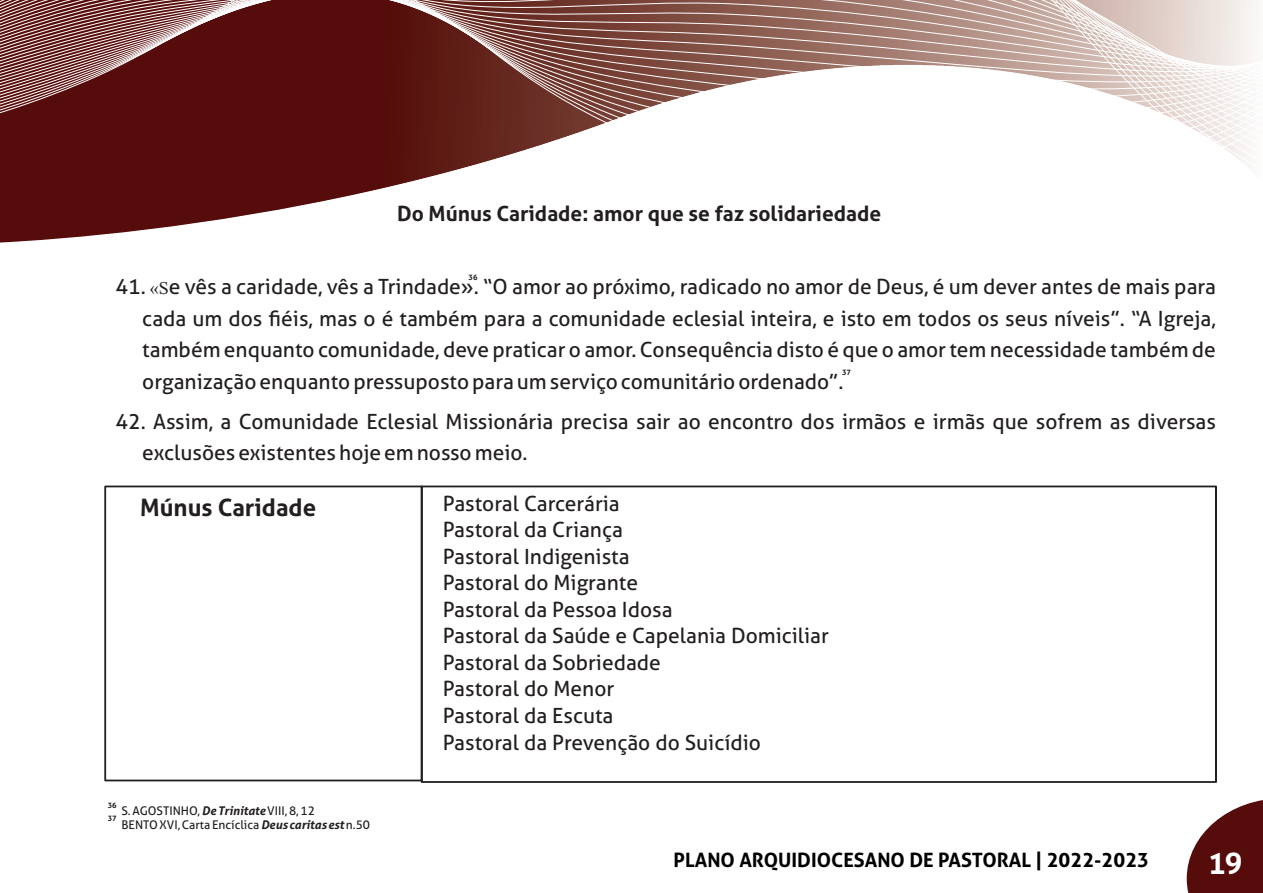
<style>
.page{position:relative;width:1263px;height:893px;background:#fff}
.page>*{position:absolute;margin:0;border:0;box-sizing:border-box;transform-origin:0 0}
.t1{font:700 29.55px "Aller";color:#fff}
.t2{font:700 24px "Aller";color:#231f20}
.t3{font:21px/26.5px "Aller";color:#231f20}
.t4{font:700 21px "Aller";color:#231f20}
.t5{font:700 19.8px "Aller";color:#000}
.t6{font:12px/14.2px "Aller";color:#231f20}
.t7{font:700 7.5px/13.8px "Aller";color:#231f20}
.s1{font-family:"Times New Roman";font-size:18px}
.s2{font-weight:700;font-style:italic}
</style>
<div class="page">
<svg style="left:0;top:0;width:1254px;height:243px"></svg>
<svg style="left:1187px;top:800px;width:76px;height:93px"></svg>
<div style="left:104px;top:486px;width:319px;height:295px;border:2px solid #231f20"></div>
<div style="left:421px;top:485px;width:796px;height:298px;border:2px solid #231f20"></div>
<p class="t4" style="left:397px;top:206px;width:486px">Do Múnus Caridade: amor que se faz solidariedade</p>
<p class="t7" style="left:468px;top:272px;width:10px">36</p>
<p class="t3" style="left:142px;top:273px;width:1075px;line-height:31.5px;text-align:justify;text-indent:-27px">41. <span class="s1">«S</span>e vês a caridade, vês a Trindade». “O amor ao próximo, radicado no amor de Deus, é um dever antes de mais para cada um dos fiéis, mas o é também para a comunidade eclesial inteira, e isto em todos os seus níveis”. “A Igreja, também enquanto comunidade, deve praticar o amor. Consequência disto é que o amor tem necessidade também de organização enquanto pressuposto para um serviço comunitário ordenado”.</p>
<p class="t3" style="left:142px;top:408px;width:1075px;line-height:31.5px;text-indent:-27px">42. Assim, a Comunidade Eclesial Missionária precisa sair ao encontro dos irmãos e irmãs que sofrem as diversas exclusões existentes hoje em nosso meio.</p>
<p class="t7" style="left:842px;top:366px;width:10px">37</p>
<p class="t2" style="left:140px;top:499px;width:177px">Múnus Caridade</p>
<p class="t7" style="left:108px;top:799px;width:10px">36<br>37</p>
<p class="t6" style="left:121px;top:805px;width:250px">S. AGOSTINHO, <span class="s2">De Trinitate</span>VIII, 8, 12<br>BENTO XVI, Carta Encíclica <span class="s2">Deus caritas est</span>n.50</p>
<p class="t3" style="left:443px;top:492px;width:388px">Pastoral Carcerária<br>Pastoral da Criança<br>Pastoral Indigenista<br>Pastoral do Migrante<br>Pastoral da Pessoa Idosa<br>Pastoral da Saúde e Capelania Domiciliar<br>Pastoral da Sobriedade<br>Pastoral do Menor<br>Pastoral da Escuta<br>Pastoral da Prevenção do Suicídio</p>
<p class="t5" style="left:673px;top:852px;width:477px">PLANO ARQUIDIOCESANO DE PASTORAL | 2022-2023</p>
<h1 class="t1" style="left:1208px;top:852px;width:36px">19</h1>
</div>
